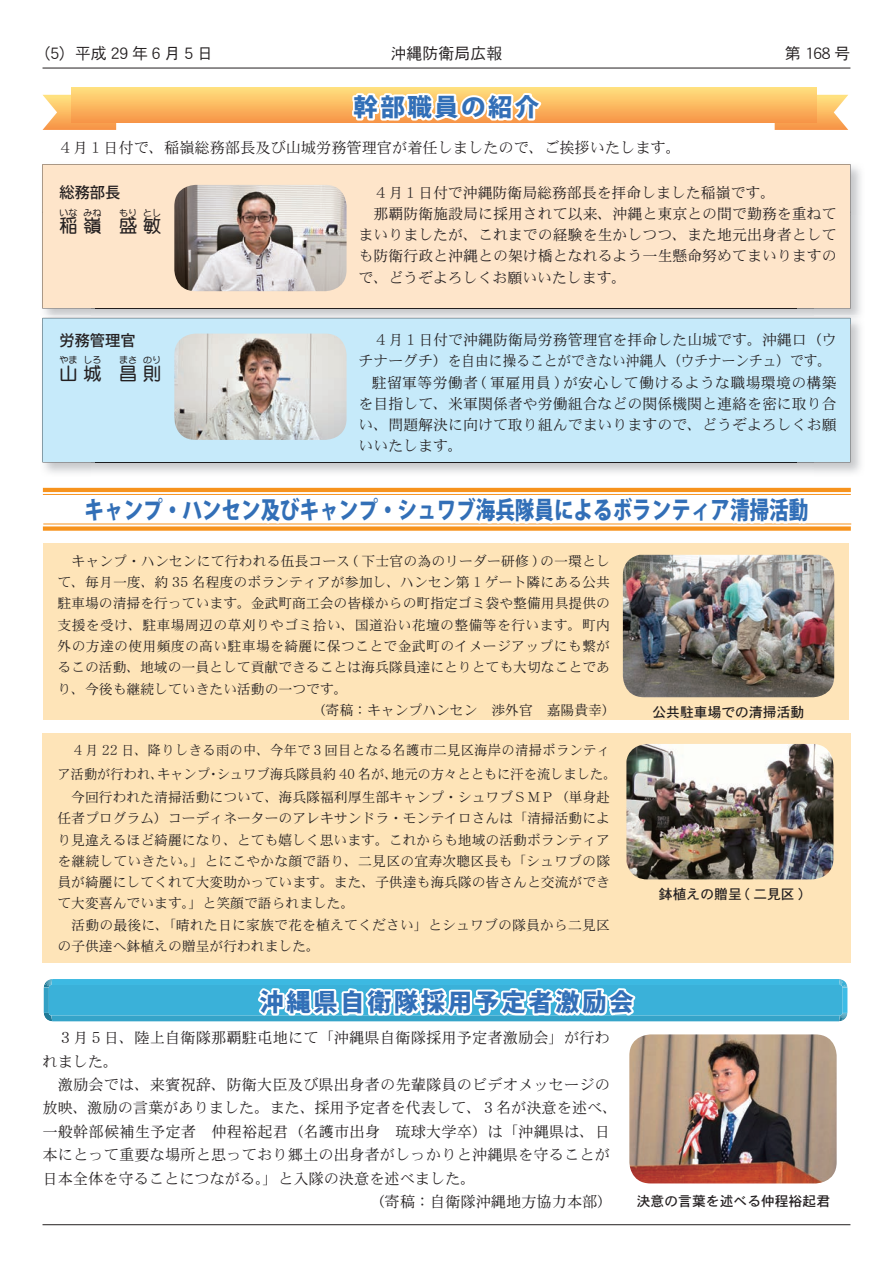
<style>
.page{position:relative;width:893px;height:1263px;background:#fff}
.page>*{position:absolute;margin:0;border:0;box-sizing:border-box;transform-origin:0 0}
.t1{font:800 24.45px "Koz Go Pro";color:#326fb7;scale:.8 1}
.t2{font:800 24.45px "Koz Go Pro";letter-spacing:.1em;color:#326fb7}
.t3{font:18px "DF Maru Gothic Bd WINP RKSJ H";letter-spacing:.325em;color:#231f20}
.t4{font:15.9px "DFHS Gothic W3 WINP RKSJ H";color:#231f20}
.t5{font:15.9px "DFHS Gothic W3 WINP RKSJ H";letter-spacing:.25em;color:#231f20}
.t6{font:15.15px/23.4px "DFHS Mincho W3 WINP RKSJ H";letter-spacing:.01em;color:#231f20}
.t7{font:500 15.15px "Koz Go Pro";color:#231f20}
.t8{font:14.85px/21.3px "DFHS Mincho W3 WINP RKSJ H";letter-spacing:.005em;color:#231f20}
.t9{font:14.85px "DFHS Mincho W3 WINP RKSJ H";letter-spacing:.025em;color:#231f20}
.t10{font:13.8px/21.3px "DFHS Mincho W3 WINP RKSJ H";color:#231f20}
.t11{font:13.8px/23.4px "DFHS Mincho W3 WINP RKSJ H";color:#231f20;scale:.96 1}
.t12{font:13.8px/23.4px "DFHS Mincho W3 WINP RKSJ H";letter-spacing:.025em;color:#231f20;scale:.96 1}
.t13{font:13.8px "DFHS Mincho W3 WINP RKSJ H";letter-spacing:.03em;color:#231f20}
.t14{font:13.8px "DFHS Mincho W3 WINP RKSJ H";letter-spacing:.025em;color:#231f20}
.t15{font:13.8px "DFHS Gothic W5 WINP RKSJ H";color:#231f20}
.t16{font:9px "DF Maru Gothic Bd WINP RKSJ H";color:#231f20}
</style>
<div class="page">
<hr style="left:43px;top:68px;width:807px;height:1px;background:#231f20">
<hr style="left:43px;top:1224px;width:807px;height:1px;background:#231f20">
<img style="left:814px;top:215px;width:47px;height:258px">
<img style="left:96px;top:308px;width:701px;height:1px">
<div style="left:43px;top:164px;width:807px;height:144px;background:#fee5ca"></div>
<img style="left:91px;top:462px;width:723px;height:13px">
<img style="left:43px;top:318px;width:807px;height:5px">
<img style="left:96px;top:462px;width:701px;height:1px">
<div style="left:43px;top:323px;width:807px;height:139px;background:#c6eafa"></div>
<svg style="left:43px;top:95px;width:73px;height:35px"></svg>
<svg style="left:775px;top:95px;width:73px;height:35px"></svg>
<svg style="left:71px;top:88px;width:746px;height:35px;background:#fbb961"></svg>
<svg style="left:347px;top:67px;width:200px;height:56px"></svg>
<img style="left:174px;top:185px;width:173px;height:106px">
<img style="left:174px;top:334px;width:173px;height:106px">
<hr style="left:43px;top:494px;width:808px;height:1px;background:#f7931d">
<hr style="left:43px;top:524px;width:808px;height:1px;background:#f7931d">
<svg style="left:44px;top:487px;width:803px;height:535px"></svg>
<img style="left:623px;top:555px;width:211px;height:142px">
<img style="left:626px;top:744px;width:207px;height:135px">
<img style="left:629px;top:1034px;width:208px;height:149px">
<p class="t5" style="left:35px;top:46px;width:180px">（）5 平成29年6月5日</p>
<p class="t4" style="left:391px;top:46px;width:113px">沖縄防衛局広報</p>
<h1 class="t2" style="left:354px;top:91px;width:187px">幹部職員の紹介</h1>
<p class="t6" style="left:43px;top:136px;width:640px">　４月１日付で、稲嶺総務部長及び山城労務管理官が着任しましたので、ご挨拶いたします。</p>
<p class="t4" style="left:785px;top:46px;width:67px">第 168 号</p>
<p class="t7" style="left:60px;top:183px;width:62px">総務部長</p>
<h2 class="t3" style="left:60px;top:217px;width:44px">稲嶺</h2>
<p class="t16" style="left:60px;top:208px;width:20px">いな</p>
<p class="t16" style="left:83px;top:208px;width:20px">みね</p>
<p class="t16" style="left:119px;top:208px;width:20px">もり</p>
<p class="t16" style="left:143px;top:208px;width:20px">とし</p>
<h2 class="t3" style="left:119px;top:217px;width:44px">盛敏</h2>
<p class="t7" style="left:60px;top:330px;width:78px">労務管理官</p>
<h2 class="t3" style="left:60px;top:364px;width:44px">山城</h2>
<p class="t16" style="left:60px;top:355px;width:20px">やま</p>
<p class="t16" style="left:83px;top:355px;width:20px">しろ</p>
<p class="t16" style="left:119px;top:355px;width:20px">まさ</p>
<p class="t16" style="left:143px;top:355px;width:20px">のり</p>
<h2 class="t3" style="left:119px;top:364px;width:44px">昌則</h2>
<p class="t8" style="left:359px;top:182px;width:480px">　４月１日付で沖縄防衛局総務部長を拝命しました稲嶺です。<br>　那覇防衛施設局に採用されて以来、沖縄と東京との間で勤務を重ねてまいりましたが、これまでの経験を生かしつつ、また地元出身者としても防衛行政と沖縄との架け橋となれるよう一生懸命努めてまいりますので、どうぞよろしくお願いいたします。</p>
<p class="t8" style="left:359px;top:329px;width:479px">　４月１日付で沖縄防衛局労務管理官を拝命した山城です。沖縄口（ウ</p>
<p class="t8" style="left:359px;top:350px;width:474px">チナーグチ）を自由に操ることができない沖縄人（ウチナーンチュ）です。</p>
<p class="t9" style="left:372px;top:375px;width:466px">駐留軍等労働者 ( 軍雇用員 ) が安心して働けるような職場環境の構築</p>
<p class="t8" style="left:359px;top:393px;width:480px">を目指して、米軍関係者や労働組合などの関係機関と連絡を密に取り合</p>
<p class="t8" style="left:359px;top:414px;width:479px">い、問題解決に向けて取り組んでまいりますので、どうぞよろしくお願</p>
<p class="t8" style="left:359px;top:435px;width:106px">いいたします。</p>
<h1 class="t1" style="left:85px;top:494px;width:906px">キャンプ・ハンセン及びキャンプ・シュワブ海兵隊員によるボランティア清掃活動</h1>
<p class="t10" style="left:57px;top:550px;width:554px">　キャンプ・ハンセンにて行われる伍長コース ( 下士官の為のリーダー研修 ) の一環とし</p>
<p class="t10" style="left:57px;top:572px;width:554px">て、毎月一度、約 35 名程度のボランティアが参加し、ハンセン第 1 ゲート隣にある公共</p>
<p class="t10" style="left:57px;top:593px;width:554px">駐車場の清掃を行っています。金武町商工会の皆様からの町指定ゴミ袋や整備用具提供の</p>
<p class="t13" style="left:57px;top:618px;width:554px">支援を受け、駐車場周辺の草刈りやゴミ拾い、国道沿い花壇の整備等を行います。町内</p>
<p class="t14" style="left:57px;top:639px;width:554px">外の方達の使用頻度の高い駐車場を綺麗に保つことで金武町のイメージアップにも繋が</p>
<p class="t10" style="left:57px;top:657px;width:554px">るこの活動、地域の一員として貢献できることは海兵隊員達にとりとても大切なことであ</p>
<p class="t10" style="left:57px;top:678px;width:292px">り、今後も継続していきたい活動の一つです。</p>
<p class="t10" style="left:312px;top:699px;width:306px">（寄稿：キャンプハンセン　渉外官　嘉陽貴幸(</p>
<p class="t12" style="left:391px;top:738px;width:236px;text-indent:-319px">４月 22 日、降りしきる雨の中、今年で３回目となる名護市二見区海岸の清掃ボランティ地元の方々とともに汗を流しました。</p>
<p class="t11" style="left:217px;top:762px;width:190px">シュワブ海兵隊員約 40 名が、</p>
<p class="t11" style="left:157px;top:762px;width:57px">キャンプ</p>
<p class="t11" style="left:57px;top:762px;width:577px">ア活動が行われ、<br>　今回行われた清掃活動について、海兵隊福利厚生部キャンプ・シュワブＳＭＰ（単身赴</p>
<p class="t10" style="left:57px;top:808px;width:554px">任者プログラム）コーディネーターのアレキサンドラ・モンテイロさんは「清掃活動により見違えるほど綺麗になり、とても嬉しく思います。これからも地域の活動ボランティアを継続していきたい。」とにこやかな顔で語り、二見区の宜寿次聰区長も「シュワブの隊員が綺麗にしてくれて大変助かっています。また、子供達も海兵隊の皆さんと交流ができて大変喜んでいます。」と笑顔で語られました。<br>　活動の最後に、「晴れた日に家族で花を植えてください」とシュワブの隊員から二見区の子供達へ鉢植えの贈呈が行われました。</p>
<p class="t11" style="left:207px;top:762px;width:15px">・</p>
<h1 class="t2" style="left:259px;top:986px;width:376px">沖縄県自衛隊採用予定者激励会</h1>
<p class="t6" style="left:43px;top:1026px;width:577px">　３月５日、陸上自衛隊那覇駐屯地にて「沖縄県自衛隊採用予定者激励会」が行われました。<br>　激励会では、来賓祝辞、防衛大臣及び県出身者の先輩隊員のビデオメッセージの放映、激励の言葉がありました。また、採用予定者を代表して、３名が決意を述べ、一般幹部候補生予定者　仲程裕起君（名護市出身　琉球大学卒）は「沖縄県は、日本にとって重要な場所と思っており郷土の出身者がしっかりと沖縄県を守ることが日本全体を守ることにつながる。」と入隊の決意を述べました。</p>
<p class="t15" style="left:652px;top:706px;width:154px">公共駐車場での清掃活動</p>
<p class="t15" style="left:659px;top:887px;width:145px">鉢植えの贈呈 ( 二見区 (</p>
<p class="t15" style="left:637px;top:1194px;width:195px">決意の言葉を述べる仲程裕起君</p>
</div>
